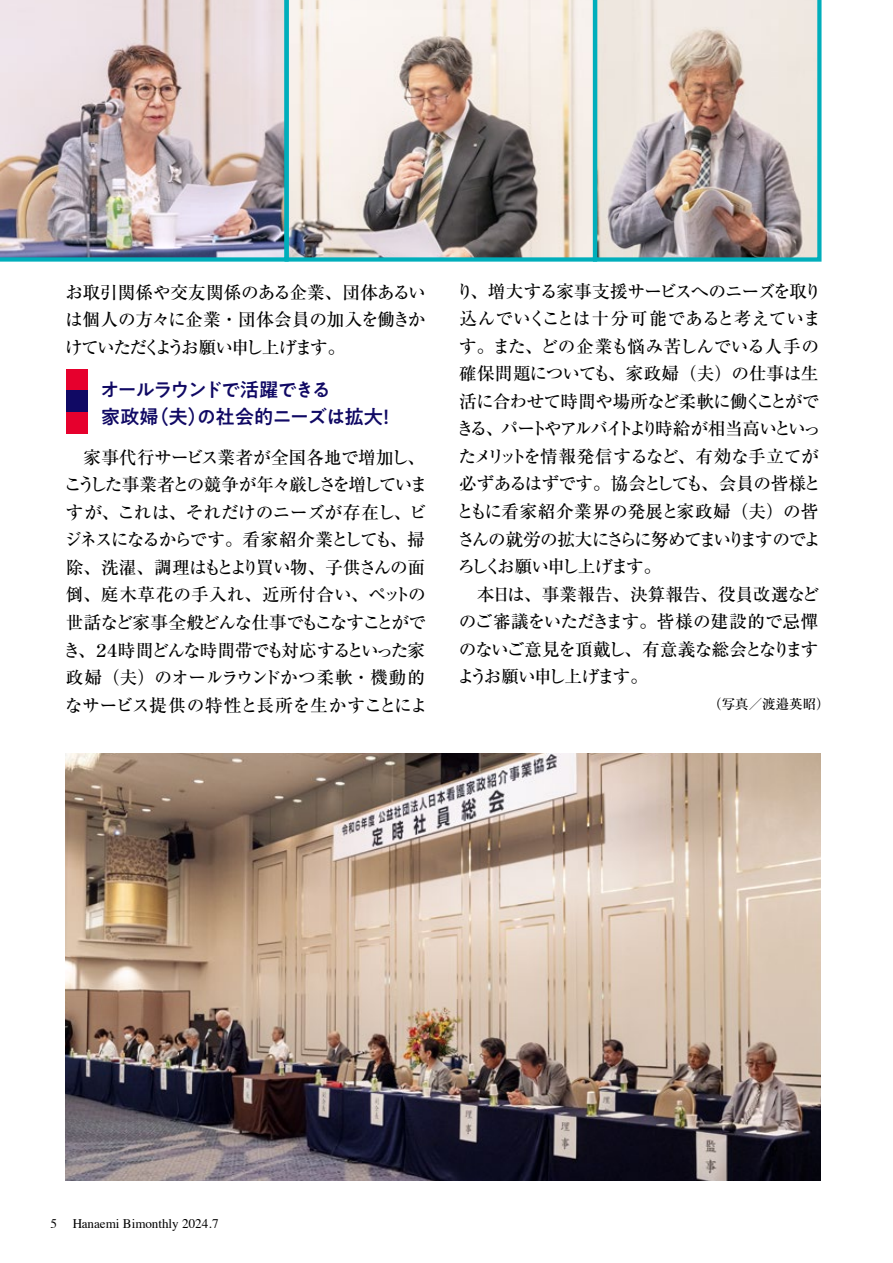
<style>
.page{position:relative;width:893px;height:1263px;background:#fff}
.page>*{position:absolute;margin:0;border:0;box-sizing:border-box;transform-origin:0 0}
.t1{font:500 19.5px/27px "PA1 Gothic Std";letter-spacing:-.055em;color:#100964}
.t2{font:500 17.7px/27.6px "Ryumin Pr 6";letter-spacing:-.045em;color:#000}
.t3{font:500 13.5px "Ryumin Pr 6";color:#000}
.t4{font:13.2px "Times";color:#000}
</style>
<div class="page">
<div style="left:67px;top:369px;width:21px;height:22px;background:#e6002d"></div>
<div style="left:67px;top:391px;width:21px;height:21px;background:#100964"></div>
<div style="left:67px;top:412px;width:21px;height:21px;background:#e6002d"></div>
<img style="left:597px;top:0;width:224px;height:262px">
<svg style="left:289px;top:0;width:308px;height:262px"></svg>
<img style="left:0;top:0;width:289px;height:262px">
<img style="left:66px;top:753px;width:755px;height:427px">
<p class="t2" style="left:65px;top:277px;width:362px;text-align:justify">お取引関係や交友関係のある企業、団体あるいは個人の方々に企業・団体会員の加入を働きかけていただくようお願い申し上げます。</p>
<p class="t1" style="left:100px;top:378px;width:297px">オールラウンドで活躍できる<br>家政婦（夫）の社会的ニーズは拡大！</p>
<p class="t2" style="left:63px;top:443px;width:366px">　家事代行サービス業者が全国各地で増加し、こうした事業者との競争が年々厳しさを増していますが、これは、それだけのニーズが存在し、ビジネスになるからです。看家紹介業としても、掃除、洗濯、調理はもとより買い物、子供さんの面倒、庭木草花の手入れ、近所付合い、ペットの世話など家事全般どんな仕事でもこなすことができ、２４時間どんな時間帯でも対応するといった家政婦（夫）のオールラウンドかつ柔軟・機動的なサービス提供の特性と長所を生かすことによ</p>
<p class="t2" style="left:456px;top:277px;width:367px">り、増大する家事支援サービスへのニーズを取り込んでいくことは十分可能であると考えています。また、どの企業も悩み苦しんでいる人手の確保問題についても、家政婦（夫）の仕事は生活に合わせて時間や場所など柔軟に働くことができる、パートやアルバイトより時給が相当高いといったメリットを情報発信するなど、有効な手立てが必ずあるはずです。協会としても、会員の皆様とともに看家紹介業界の発展と家政婦（夫）の皆さんの就労の拡大にさらに努めてまいりますのでよろしくお願い申し上げます。<br>　本日は、事業報告、決算報告、役員改選などのご審議をいただきます。皆様の建設的で忌憚のないご意見を頂戴し、有意義な総会となりますようお願い申し上げます。</p>
<p class="t3" style="left:701px;top:693px;width:130px">　（写真／渡邉英昭）</p>
<p class="t4" style="left:51px;top:1211px;width:170px">5 Hanaemi Bimonthly 2024.7</p>
</div>
